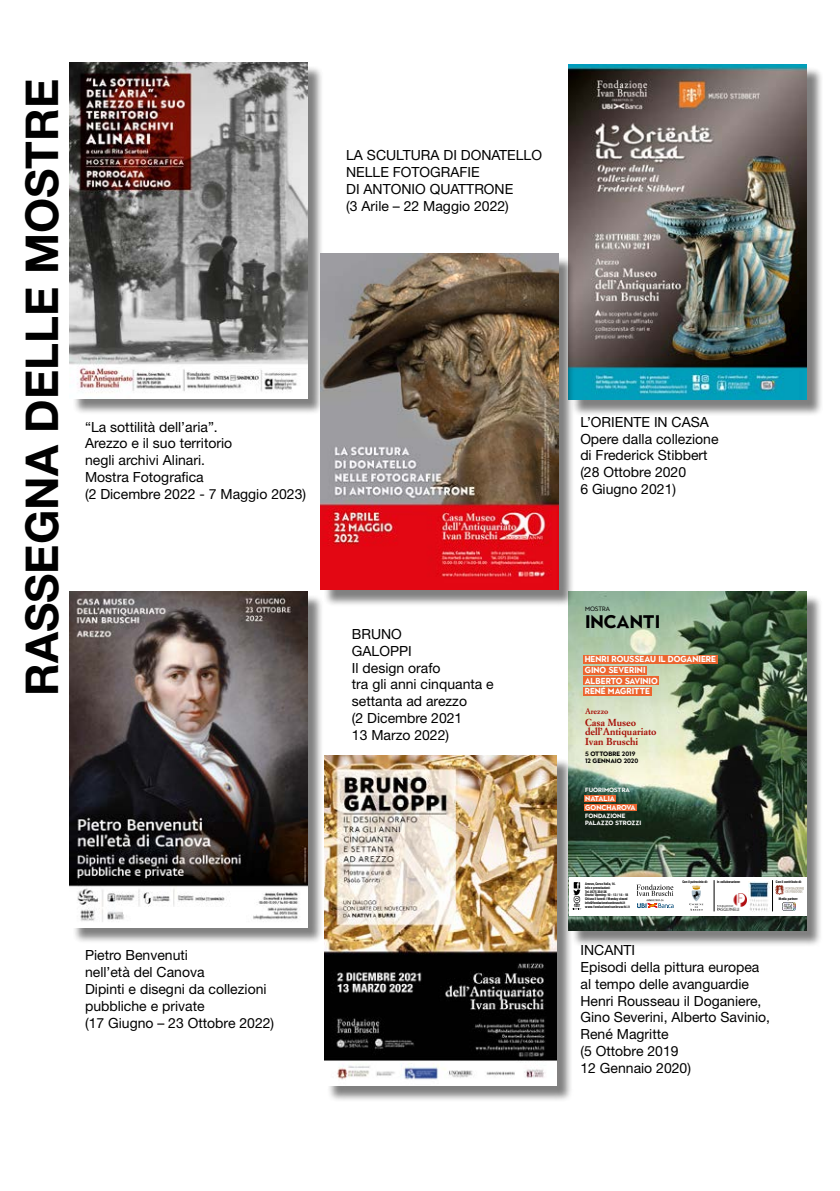
<style>
.page{position:relative;width:840px;height:1191px;background:#fff}
.page>*{position:absolute;margin:0;border:0;box-sizing:border-box;transform-origin:0 0}
.t1{font:700 45.2px "Helvetica Neue LT Std";color:#000}
.t2{font:700 18.2px "Town 10 Display";color:#000}
.t3{font:14px/16.8px "Helvetica Neue LT Std";color:#000}
.t4{font:700 10px/9.6px "Simoncini Garamond Std";color:#a71008}
.t5{font:700 8.6px/10.6px "Town 10 Display";color:#fff;scale:.95 1}
.t6{font:700 7.8px "Simoncini Garamond Std";color:#a71008}
.t7{font:700 7.2px/8.6px "Town 10 Display";color:#fff}
.t8{font:700 6.4px/7.4px "Town 10 Display";color:#000}
.t9{font:6.4px "Town 10 Display";color:#000}
.t10{font:700 6.2px/7.2px "Town 10 Display";color:#fff}
.t11{font:700 condensed 3.6px/4px "Helvetica Neue LT Std";letter-spacing:-.01em;color:#000;scale:.95 1}
</style>
<div class="page">
<div style="left:327px;top:758px;width:246px;height:344px;background:#000;opacity:.5"></div>
<img style="left:325px;top:755px;width:231px;height:330px">
<div style="left:571px;top:67px;width:251px;height:350px;background:#000;opacity:.5"></div>
<img style="left:568px;top:64px;width:238px;height:336px">
<div style="left:571px;top:594px;width:251px;height:353px;background:#000;opacity:.5"></div>
<img style="left:568px;top:591px;width:238px;height:339px">
<div style="left:568px;top:876px;width:238px;height:39px;background:#fff"></div>
<svg style="left:636px;top:884px;width:37px;height:24px"></svg>
<svg style="left:572px;top:882px;width:10px;height:27px"></svg>
<img style="left:717px;top:893px;width:29px;height:17px">
<img style="left:748px;top:881px;width:21px;height:30px">
<img style="left:775px;top:885px;width:27px;height:9px">
<svg style="left:782px;top:902px;width:13px;height:8px"></svg>
<hr style="left:713px;top:880px;width:1px;height:31px;background:#000">
<hr style="left:771px;top:880px;width:1px;height:31px;background:#000">
<div style="left:583px;top:655px;width:134px;height:8px;background:#ec652f"></div>
<div style="left:583px;top:666px;width:64px;height:8px;background:#ec652f"></div>
<div style="left:583px;top:676px;width:75px;height:9px;background:#ec652f"></div>
<div style="left:583px;top:687px;width:68px;height:8px;background:#ec652f"></div>
<div style="left:584px;top:795px;width:32px;height:7px;background:#ec652f"></div>
<div style="left:584px;top:804px;width:52px;height:6px;background:#ec652f"></div>
<svg style="left:689px;top:885px;width:13px;height:25px"></svg>
<div style="left:73px;top:594px;width:250px;height:350px;background:#000;opacity:.5"></div>
<img style="left:69px;top:591px;width:238px;height:336px">
<div style="left:73px;top:66px;width:250px;height:349px;background:#000;opacity:.5"></div>
<img style="left:69px;top:62px;width:238px;height:336px">
<div style="left:323px;top:257px;width:251px;height:349px;background:#000;opacity:.5"></div>
<img style="left:320px;top:254px;width:238px;height:335px">
<h1 class="t1" style="left:14px;top:696px;width:618px;rotate:-90deg">RASSEGNA DELLE MOSTRE</h1>
<p class="t3" style="left:85px;top:418px;width:222px">“La sottilità dell’aria”.<br>Arezzo e il suo territorio<br>negli archivi Alinari.<br>Mostra Fotografica<br>(2 Dicembre 2022 - 7 Maggio 2023)</p>
<p class="t3" style="left:85px;top:947px;width:190px">Pietro Benvenuti<br>nell’età del Canova<br>Dipinti e disegni da collezioni pubbliche e private<br>(17 Giugno – 23 Ottobre 2022)</p>
<p class="t3" style="left:346px;top:147px;width:197px">LA SCULTURA DI DONATELLO<br>NELLE FOTOGRAFIE<br>DI ANTONIO QUATTRONE<br>(3 Arile – 22 Maggio 2022)</p>
<p class="t3" style="left:351px;top:625px;width:143px">BRUNO<br>GALOPPI<br>Il design orafo<br>tra gli anni cinquanta e settanta ad arezzo<br>(2 Dicembre 2021<br>13 Marzo 2022)</p>
<p class="t3" style="left:580px;top:413px;width:140px">L’ORIENTE IN CASA<br>Opere dalla collezione di Frederick Stibbert (28 Ottobre 2020<br>6 Giugno 2021)</p>
<p class="t9" style="left:585px;top:605px;width:26px">MOSTRA</p>
<h2 class="t2" style="left:584px;top:611px;width:77px">INCANTI</h2>
<p class="t5" style="left:584px;top:654px;width:140px">HENRI ROUSSEAU IL DOGANIERE<br>GINO SEVERINI<br>ALBERTO SAVINIO<br>RENÉ MAGRITTE</p>
<p class="t6" style="left:584px;top:706px;width:25px">Arezzo</p>
<p class="t4" style="left:584px;top:717px;width:73px">Casa Museo dell’Antiquariato<br>Ivan Bruschi</p>
<p class="t8" style="left:584px;top:750px;width:55px">5 OTTOBRE 2019<br>12 GENNAIO 2020</p>
<p class="t10" style="left:585px;top:787px;width:46px">FUORIMOSTRA</p>
<p class="t7" style="left:585px;top:794px;width:52px">NATALIA<br>GONCHAROVA</p>
<p class="t10" style="left:585px;top:812px;width:58px">FONDAZIONE<br>PALAZZO STROZZI</p>
<p class="t11" style="left:585px;top:881px;width:48px">Arezzo, Corso Italia, 14.<br>info e prenotazioni:<br>Tel. 0575 354126<br>Orario/ Opening: 10 - 13 / 14 - 18<br>Chiuso il lunedì / Monday closed info@fondazioneivanbruschi.it www.fondazioneivanbruschi.it</p>
<p class="t11" style="left:682px;top:879px;width:28px">Con il patrocinio di:</p>
<p class="t11" style="left:716px;top:879px;width:26px">In collaborazione:</p>
<p class="t11" style="left:775px;top:879px;width:28px">Con il contributo di:</p>
<p class="t11" style="left:778px;top:896px;width:22px">Media partner:</p>
<p class="t3" style="left:580px;top:941px;width:191px">INCANTI<br>Episodi della pittura europea al tempo delle avanguardie<br>Henri Rousseau il Doganiere,<br>Gino Severini, Alberto Savinio,<br>René Magritte<br>(5 Ottobre 2019<br>12 Gennaio 2020)</p>
</div>
